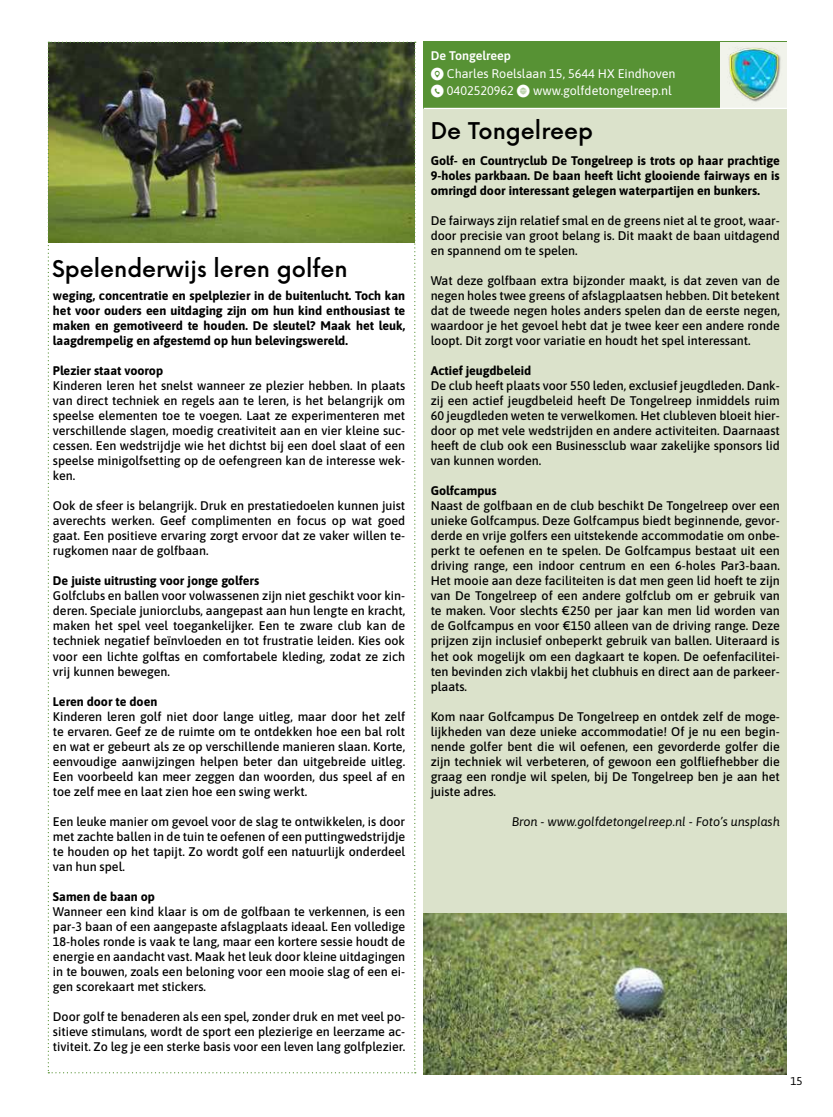
<style>
.page{position:relative;width:833px;height:1117px;background:#fff}
.page>*{position:absolute;margin:0;border:0;box-sizing:border-box;transform-origin:0 0}
.t1{font:500 28.12px "Now";color:#000}
.t2{font:12.5px/15px "Asap";color:#000;text-align:justify}
.t3{font:12.5px/17.5px "Asap";color:#fff}
.t4{font:italic 12.5px "Asap";color:#000}
.t5{font:11.25px "Asap";color:#000}
.s1{font-family:"Social Media Circled"}
</style>
<div class="page">
<div style="left:423px;top:42px;width:364px;height:1033px;background:#dbe2cb"></div>
<div style="left:423px;top:42px;width:364px;height:32px;background:#579234"></div>
<div style="left:423px;top:59px;width:364px;height:32px;background:#579234"></div>
<div style="left:423px;top:77px;width:364px;height:32px;background:#579234"></div>
<div style="left:720px;top:42px;width:67px;height:66px;background:#f1f3eb"></div>
<hr style="left:423px;top:108px;width:364px;height:1px;background:#fff">
<img style="left:423px;top:913px;width:364px;height:161px">
<img style="left:720px;top:41px;width:63px;height:61px">
<svg style="left:48px;top:42px;width:368px;height:1031px"></svg>
<h1 class="t1" style="left:52px;top:257px;width:297px">Spelenderwijs leren golfen</h1>
<p class="t2" style="left:53px;top:289px;width:354px">weging, concentratie en spelplezier in de buitenlucht. Toch kan het voor ouders een uitdaging zijn om hun kind enthousiast te maken en gemotiveerd te houden. De sleutel? Maak het leuk, laagdrempelig en afgestemd op hun belevingswereld.</p>
<p class="t2" style="left:53px;top:364px;width:354px;text-align:left">Plezier staat voorop<br>Kinderen leren het snelst wanneer ze plezier hebben. In plaats van direct techniek en regels aan te leren, is het belangrijk om speelse elementen toe te voegen. Laat ze experimenteren met verschillende slagen, moedig creativiteit aan en vier kleine suc&shy;cessen. Een wedstrijdje wie het dichtst bij een doel slaat of een speelse minigolfsetting op de oefengreen kan de interesse wek&shy;ken.</p>
<p class="t2" style="left:53px;top:499px;width:354px">Ook de sfeer is belangrijk. Druk en prestatiedoelen kunnen juist averechts werken. Geef complimenten en focus op wat goed gaat. Een positieve ervaring zorgt ervoor dat ze vaker willen te&shy;rugkomen naar de golfbaan.</p>
<p class="t2" style="left:53px;top:574px;width:354px;text-align:left">De juiste uitrusting voor jonge golfers<br>Golfclubs en ballen voor volwassenen zijn niet geschikt voor kin&shy;deren. Speciale juniorclubs, aangepast aan hun lengte en kracht, maken het spel veel toegankelijker. Een te zware club kan de techniek negatief beïnvloeden en tot frustratie leiden. Kies ook voor een lichte golftas en comfortabele kleding, zodat ze zich vrij kunnen bewegen.</p>
<p class="t2" style="left:53px;top:694px;width:354px;text-align:left">Leren door te doen<br>Kinderen leren golf niet door lange uitleg, maar door het zelf te ervaren. Geef ze de ruimte om te ontdekken hoe een bal rolt en wat er gebeurt als ze op verschillende manieren slaan. Korte, eenvoudige aanwijzingen helpen beter dan uitgebreide uitleg.<br>Een voorbeeld kan meer zeggen dan woorden, dus speel af en toe zelf mee en laat zien hoe een swing werkt.</p>
<p class="t2" style="left:53px;top:814px;width:354px">Een leuke manier om gevoel voor de slag te ontwikkelen, is door met zachte ballen in de tuin te oefenen of een puttingwedstrijdje te houden op het tapijt. Zo wordt golf een natuurlijk onderdeel van hun spel.</p>
<p class="t2" style="left:53px;top:889px;width:354px;text-align:left">Samen de baan op<br>Wanneer een kind klaar is om de golfbaan te verkennen, is een par-3 baan of een aangepaste afslagplaats ideaal. Een volledige 18-holes ronde is vaak te lang, maar een kortere sessie houdt de energie en aandacht vast. Maak het leuk door kleine uitdagingen in te bouwen, zoals een beloning voor een mooie slag of een ei&shy;gen scorekaart met stickers.</p>
<p class="t2" style="left:53px;top:1009px;width:354px">Door golf te benaderen als een spel, zonder druk en met veel po&shy;sitieve stimulans, wordt de sport een plezierige en leerzame ac&shy;tiviteit. Zo leg je een sterke basis voor een leven lang golfplezier.</p>
<p class="t3" style="left:431px;top:48px;width:246px">De Tongelreep<br><span class="s1">9</span> Charles Roelslaan 15, 5644 HX Eindhoven <span class="s1">m</span> 0402520962 <span class="s1">K</span> www.golfdetongelreep.nl</p>
<h1 class="t1" style="left:431px;top:118px;width:164px">De Tongelreep</h1>
<p class="t2" style="left:431px;top:154px;width:350px">Golf- en Countryclub De Tongelreep is trots op haar prachtige 9-holes parkbaan. De baan heeft licht glooiende fairways en is omringd door interessant gelegen waterpartijen en bunkers.</p>
<p class="t2" style="left:431px;top:214px;width:351px">De fairways zijn relatief smal en de greens niet al te groot, waar&shy;door precisie van groot belang is. Dit maakt de baan uitdagend en spannend om te spelen.</p>
<p class="t2" style="left:431px;top:274px;width:351px">Wat deze golfbaan extra bijzonder maakt, is dat zeven van de negen holes twee greens of afslagplaatsen hebben. Dit betekent dat de tweede negen holes anders spelen dan de eerste negen, waardoor je het gevoel hebt dat je twee keer een andere ronde loopt. Dit zorgt voor variatie en houdt het spel interessant.</p>
<p class="t2" style="left:431px;top:364px;width:351px;text-align:left">Actief jeugdbeleid<br>De club heeft plaats voor 550 leden, exclusief jeugdleden. Dank&shy;zij een actief jeugdbeleid heeft De Tongelreep inmiddels ruim 60 jeugdleden weten te verwelkomen. Het clubleven bloeit hier&shy;door op met vele wedstrijden en andere activiteiten. Daarnaast heeft de club ook een Businessclub waar zakelijke sponsors lid van kunnen worden.</p>
<p class="t2" style="left:431px;top:484px;width:351px;text-align:left">Golfcampus<br>Naast de golfbaan en de club beschikt De Tongelreep over een unieke Golfcampus. Deze Golfcampus biedt beginnende, gevor&shy;derde en vrije golfers een uitstekende accommodatie om onbe&shy;perkt te oefenen en te spelen. De Golfcampus bestaat uit een driving range, een indoor centrum en een 6-holes Par3-baan.<br>Het mooie aan deze faciliteiten is dat men geen lid hoeft te zijn van De Tongelreep of een andere golfclub om er gebruik van te maken. Voor slechts €250 per jaar kan men lid worden van de Golfcampus en voor €150 alleen van de driving range. Deze prijzen zijn inclusief onbeperkt gebruik van ballen. Uiteraard is het ook mogelijk om een dagkaart te kopen. De oefenfacilitei&shy;ten bevinden zich vlakbij het clubhuis en direct aan de parkeer&shy;plaats.</p>
<p class="t2" style="left:431px;top:709px;width:351px">Kom naar Golfcampus De Tongelreep en ontdek zelf de moge&shy;lijkheden van deze unieke accommodatie! Of je nu een begin&shy;nende golfer bent die wil oefenen, een gevorderde golfer die zijn techniek wil verbeteren, of gewoon een gol昀氀iefhebber die graag een rondje wil spelen, bij De Tongelreep ben je aan het juiste adres.</p>
<p class="t4" style="left:512px;top:816px;width:269px">Bron - www.golfdetongelreep.nl - Foto’s unsplash</p>
<p class="t5" style="left:790px;top:1076px;width:14px">15</p>
</div>
